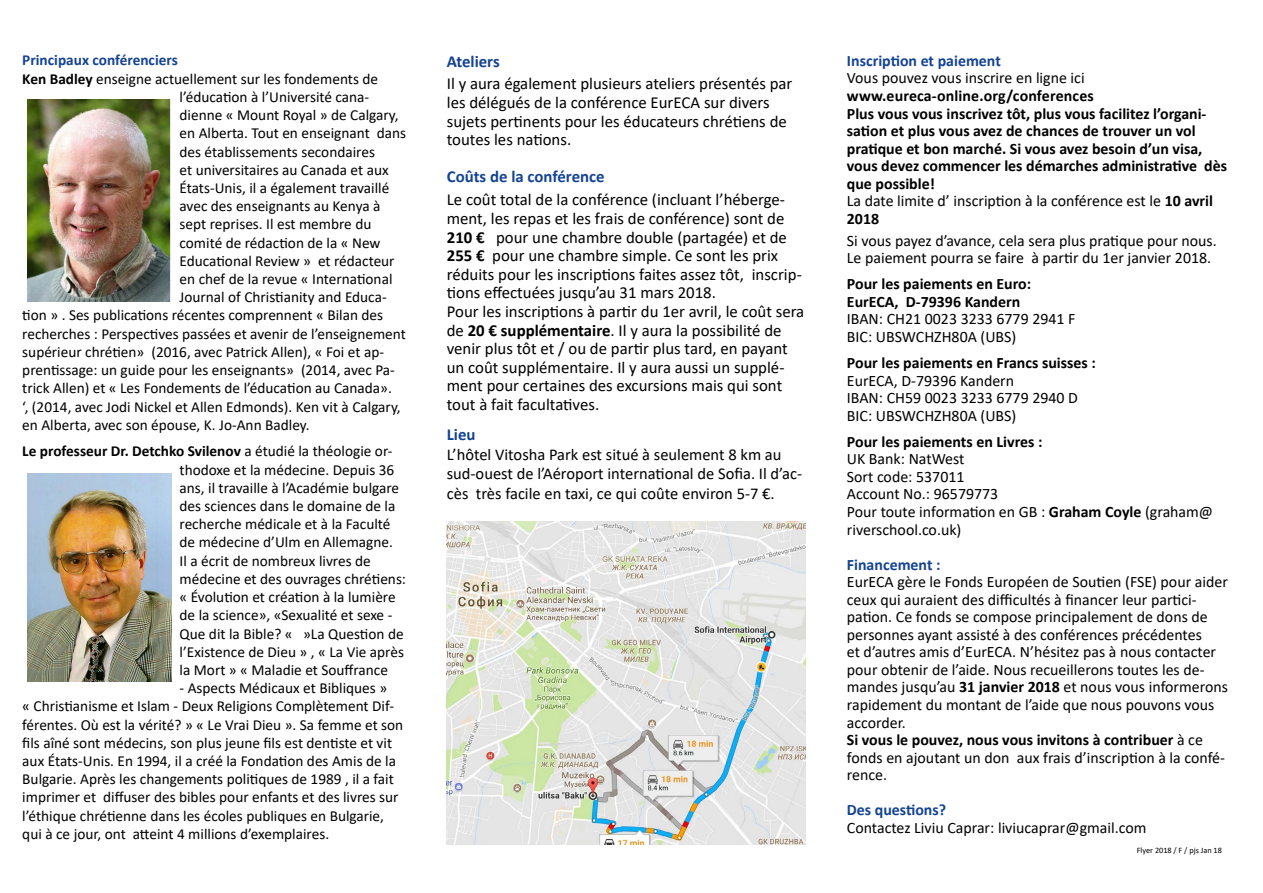
<style>
.page{position:relative;width:1263px;height:893px;background:#fff}
.page>*{position:absolute;margin:0;border:0;box-sizing:border-box;transform-origin:0 0}
.t1{font:16.8px/18.6px "Calibri";color:#000}
.t2{font:700 16.8px "Calibri";color:#134393}
.t3{font:16.5px/19.5px "Calibri";color:#000}
.t4{font:15.9px/17.5px "Calibri";color:#000}
.t5{font:700 15.9px/17.5px "Calibri";color:#000}
.t6{font:700 15.9px "Calibri";color:#134393}
.t7{font:15.3px/18.1px "Calibri";color:#000}
.t8{font:700 15.3px "Calibri";color:#134393}
.t9{font:8.25px "Calibri";color:#000}
.s1{font-weight:700}
.s2{font-weight:400}
</style>
<div class="page">
<img style="left:28px;top:100px;width:143px;height:202px">
<img style="left:28px;top:473px;width:143px;height:208px">
<img style="left:447px;top:521px;width:359px;height:323px">
<p class="t8" style="left:22px;top:50px;width:157px">Principaux conférenciers</p>
<p class="t7" style="left:22px;top:69px;width:357px"><span class="s1">Ken Badley</span> enseigne actuellement sur les fondements de</p>
<p class="t7" style="left:180px;top:87px;width:191px">l’éducation à l’Université cana-</p>
<p class="t7" style="left:180px;top:106px;width:220px">dienne « Mount Royal » de Calgary,</p>
<p class="t7" style="left:180px;top:124px;width:228px">en Alberta. Tout en enseignant dans</p>
<p class="t7" style="left:180px;top:142px;width:197px">des établissements secondaires</p>
<p class="t7" style="left:180px;top:160px;width:211px">et universitaires au Canada et aux</p>
<p class="t7" style="left:180px;top:178px;width:211px">États-Unis, il a également travaillé</p>
<p class="t7" style="left:180px;top:197px;width:202px">avec des enseignants au Kenya à</p>
<p class="t7" style="left:180px;top:215px;width:193px">sept reprises. Il est membre du</p>
<p class="t7" style="left:180px;top:233px;width:202px">comité de rédaction de la « New</p>
<p class="t7" style="left:180px;top:251px;width:217px">Educational Review » et rédacteur</p>
<p class="t7" style="left:180px;top:269px;width:214px">en chef de la revue « International</p>
<p class="t7" style="left:180px;top:288px;width:209px">Journal of Christianity and Educa-</p>
<p class="t7" style="left:22px;top:306px;width:362px">tion » . Ses publications récentes comprennent « Bilan des</p>
<p class="t7" style="left:22px;top:324px;width:385px">recherches : Perspectives passées et avenir de l’enseignement</p>
<p class="t7" style="left:22px;top:342px;width:363px">supérieur chrétien» (2016, avec Patrick Allen), « Foi et ap-</p>
<p class="t7" style="left:22px;top:361px;width:374px">prentissage: un guide pour les enseignants» (2014, avec Pa-</p>
<p class="t7" style="left:22px;top:379px;width:371px">trick Allen) et « Les Fondements de l’éducation au Canada».</p>
<p class="t7" style="left:22px;top:397px;width:380px">‘, (2014, avec Jodi Nickel et Allen Edmonds). Ken vit à Calgary,</p>
<p class="t7" style="left:22px;top:415px;width:289px">en Alberta, avec son épouse, K. Jo-Ann Badley.</p>
<p class="t7" style="left:180px;top:442px;width:228px;text-indent:-157px"><span class="s1">Le professeur Dr. Detchko Svilenov</span> a étudié la théologie or&shy;thodoxe et la médecine. Depuis 36 ans, il travaille à l’Académie bulgare des sciences dans le domaine de la recherche médicale et à la Faculté de médecine d’Ulm en Allemagne.<br>Il a écrit de nombreux livres de médecine et des ouvrages chrétiens: « Évolution et création à la lumière de la science», «Sexualité et sexe - Que dit la Bible? « »La Question de l’Existence de Dieu » , « La Vie après la Mort » « Maladie et Souffrance</p>
<p class="t7" style="left:22px;top:679px;width:382px;text-indent:157px">- Aspects Médicaux et Bibliques »<br>« Christianisme et Islam - Deux Religions Complètement Dif&shy;férentes. Où est la vérité? » « Le Vrai Dieu ». Sa femme et son fils aîné sont médecins, son plus jeune fils est dentiste et vit aux États-Unis. En 1994, il a créé la Fondation des Amis de la Bulgarie. Après les changements politiques de 1989 , il a fait imprimer et diffuser des bibles pour enfants et des livres sur l’éthique chrétienne dans les écoles publiques en Bulgarie, qui à ce jour, ont atteint 4 millions d’exemplaires.</p>
<p class="t2" style="left:447px;top:49px;width:54px">Ateliers</p>
<p class="t1" style="left:447px;top:74px;width:347px">Il y aura également plusieurs ateliers présentés par les délégués de la conférence EurECA sur divers sujets pertinents pour les éducateurs chrétiens de toutes les nations.</p>
<p class="t2" style="left:447px;top:165px;width:159px">Coûts de la conférence</p>
<p class="t1" style="left:447px;top:190px;width:359px">Le coût total de la conférence (incluant l’héberge&shy;ment, les repas et les frais de conférence) sont de <span class="s1">210 €</span> pour une chambre double (partagée) et de <span class="s1">255 €</span> pour une chambre simple. Ce sont les prix réduits pour les inscriptions faites assez tôt, inscrip&shy;tions effectuées jusqu’au 31 mars 2018.<br>Pour les inscriptions à partir du 1er avril, le coût sera de <span class="s1">20 € supplémentaire</span>. Il y aura la possibilité de venir plus tôt et / ou de partir plus tard, en payant un coût supplémentaire. Il y aura aussi un supplé&shy;ment pour certaines des excursions mais qui sont tout à fait facultatives.</p>
<p class="t2" style="left:447px;top:423px;width:30px">Lieu</p>
<p class="t3" style="left:447px;top:444px;width:357px">L’hôtel Vitosha Park est situé à seulement 8 km au sud-ouest de l’Aéroport international de Sofia. Il d’ac&shy;cès très facile en taxi, ce qui coûte environ 5-7 €.</p>
<p class="t6" style="left:847px;top:49px;width:155px">Inscription et paiement</p>
<p class="t4" style="left:847px;top:69px;width:239px">Vous pouvez vous inscrire en ligne ici</p>
<p class="t5" style="left:847px;top:87px;width:382px">www.eureca-online.org/conferences<br>Plus vous vous inscrivez tôt, plus vous facilitez l’organi&shy;sation et plus vous avez de chances de trouver un vol pratique et bon marché. Si vous avez besoin d’un visa, vous devez commencer les démarches administrative dès que possible!<br><span class="s2">La date limite d’ inscription à la conférence est le</span> 10 avril 2018</p>
<p class="t4" style="left:847px;top:231px;width:371px">Si vous payez d’avance, cela sera plus pratique pour nous.<br>Le paiement pourra se faire à partir du 1er janvier 2018.</p>
<p class="t5" style="left:847px;top:275px;width:186px">Pour les paiements en Euro:<br>EurECA, D-79396 Kandern</p>
<p class="t4" style="left:847px;top:310px;width:230px">IBAN: CH21 0023 3233 6779 2941 F<br>BIC: UBSWCHZH80A (UBS)</p>
<p class="t5" style="left:847px;top:354px;width:250px">Pour les paiements en Francs suisses :</p>
<p class="t4" style="left:847px;top:371px;width:233px">EurECA, D-79396 Kandern<br>IBAN: CH59 0023 3233 6779 2940 D<br>BIC: UBSWCHZH80A (UBS)</p>
<p class="t5" style="left:847px;top:432px;width:197px">Pour les paiements en Livres :</p>
<p class="t4" style="left:847px;top:450px;width:368px">UK Bank: NatWest<br>Sort code: 537011<br>Account No.: 96579773<br>Pour toute information en GB : <span class="s1">Graham Coyle</span> (graham@ riverschool.co.uk)</p>
<p class="t6" style="left:847px;top:553px;width:95px">Financement :</p>
<p class="t4" style="left:847px;top:573px;width:383px">EurECA gère le Fonds Européen de Soutien (FSE) pour aider ceux qui auraient des difficultés à financer leur partici&shy;pation. Ce fonds se compose principalement de dons de personnes ayant assisté à des conférences précédentes<br>et d’autres amis d’EurECA. N’hésitez pas à nous contacter pour obtenir de l’aide. Nous recueillerons toutes les de&shy;mandes jusqu’au <span class="s1">31 janvier 2018</span> et nous vous informerons rapidement du montant de l’aide que nous pouvons vous accorder.<br><span class="s1">Si vous le pouvez, nous vous invitons à contribuer</span> à ce fonds en ajoutant un don aux frais d’inscription à la confé&shy;rence.</p>
<p class="t6" style="left:847px;top:799px;width:101px">Des questions?</p>
<p class="t4" style="left:847px;top:818px;width:301px">Contactez Liviu Caprar: liviucaprar@gmail.com</p>
<p class="t9" style="left:1137px;top:845px;width:87px">Flyer 2018 / F / pjs Jan 18</p>
</div>
